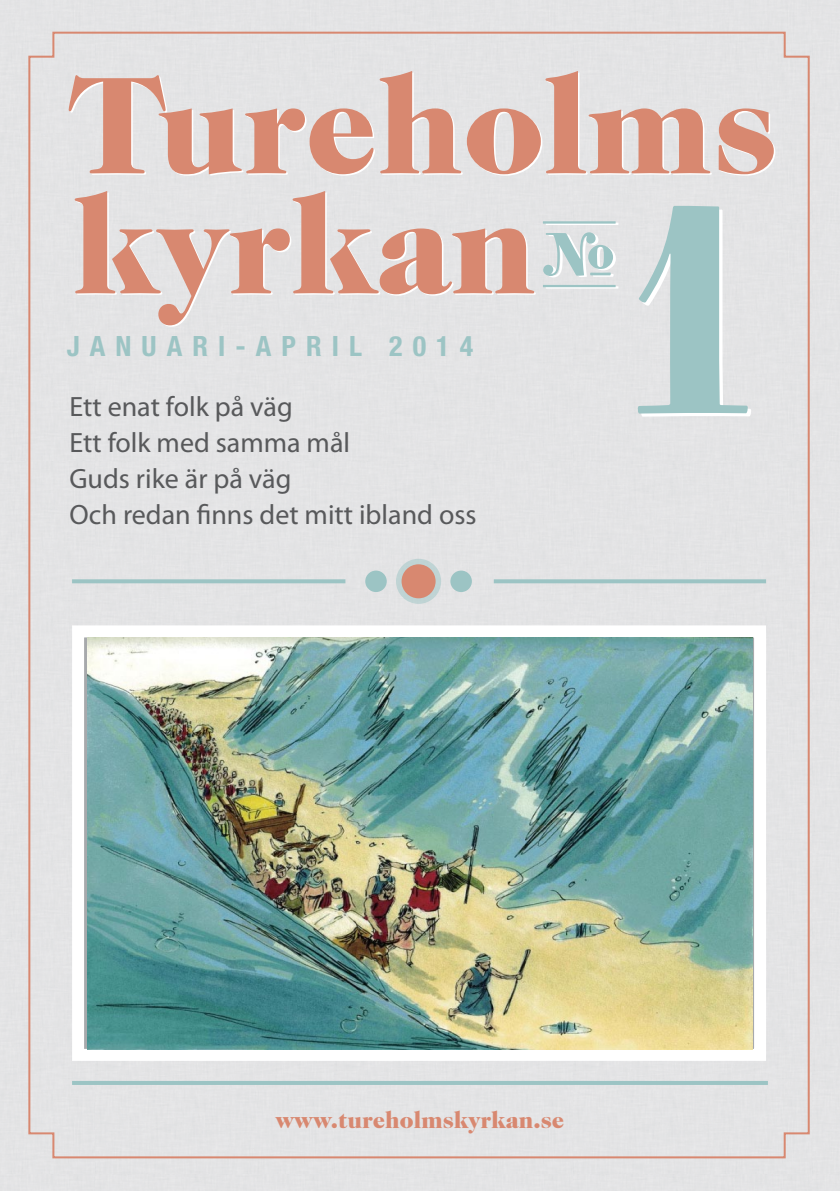
<style>
.page{position:relative;width:840px;height:1191px;background:#fff}
.page>*{position:absolute;margin:0;border:0;box-sizing:border-box;transform-origin:0 0}
.t1{font:294.2px "Numbers Strasse";color:#9cc4c4}
.t2{font:900 140px/120px "Caslon 224 Std";color:#d88870}
.t3{font:60.4px "Numbers Strasse";color:#9cc4c4}
.t4{font:28px/36px "Myriad Pro";color:#58595b}
.t5{font:700 condensed 28px "Helvetica Neue LT Std";letter-spacing:.36em;color:#9cc4c4}
.t6{font:900 24px "Caslon 224 Std";color:#d88870}
</style>
<div class="page">
<div style="left:0;top:1174px;width:95px;height:17px;background:#e3e4e5"></div>
<div style="left:95px;top:1174px;width:716px;height:17px;background:#e3e4e5"></div>
<div style="left:27px;top:31px;width:783px;height:1128px;background:#e4e4e5"></div>
<svg style="left:72px;top:579px;width:273px;height:4px"></svg>
<svg style="left:493px;top:579px;width:272px;height:4px"></svg>
<hr style="left:72px;top:1081px;width:695px;height:4px;background:#9cc4c4">
<div style="left:365px;top:570px;width:21px;height:22px;background:#9cc4c4;border-radius:50%"></div>
<div style="left:450px;top:570px;width:21px;height:22px;background:#9cc4c4;border-radius:50%"></div>
<svg style="left:396px;top:559px;width:45px;height:45px"></svg>
<div style="left:401px;top:564px;width:34px;height:34px;background:#d88870;border-radius:50%"></div>
<img style="left:87px;top:637px;width:665px;height:412px">
<h2 class="t2" style="left:66px;top:64px;width:712px">Tureholms kyrkan</h2>
<h1 class="t1" style="left:629px;top:148px;width:124px">1</h1>
<h3 class="t3" style="left:543px;top:221px;width:73px">n</h3>
<p class="t5" style="left:67px;top:329px;width:408px">JANUARI-APRIL 2014</p>
<p class="t4" style="left:69px;top:388px;width:408px">Ett enat folk på väg<br>Ett folk med samma mål<br>Guds rike är på väg<br>Och redan finns det mitt ibland oss</p>
<p class="t6" style="left:275px;top:1105px;width:290px">www.tureholmskyrkan.se</p>
</div>
